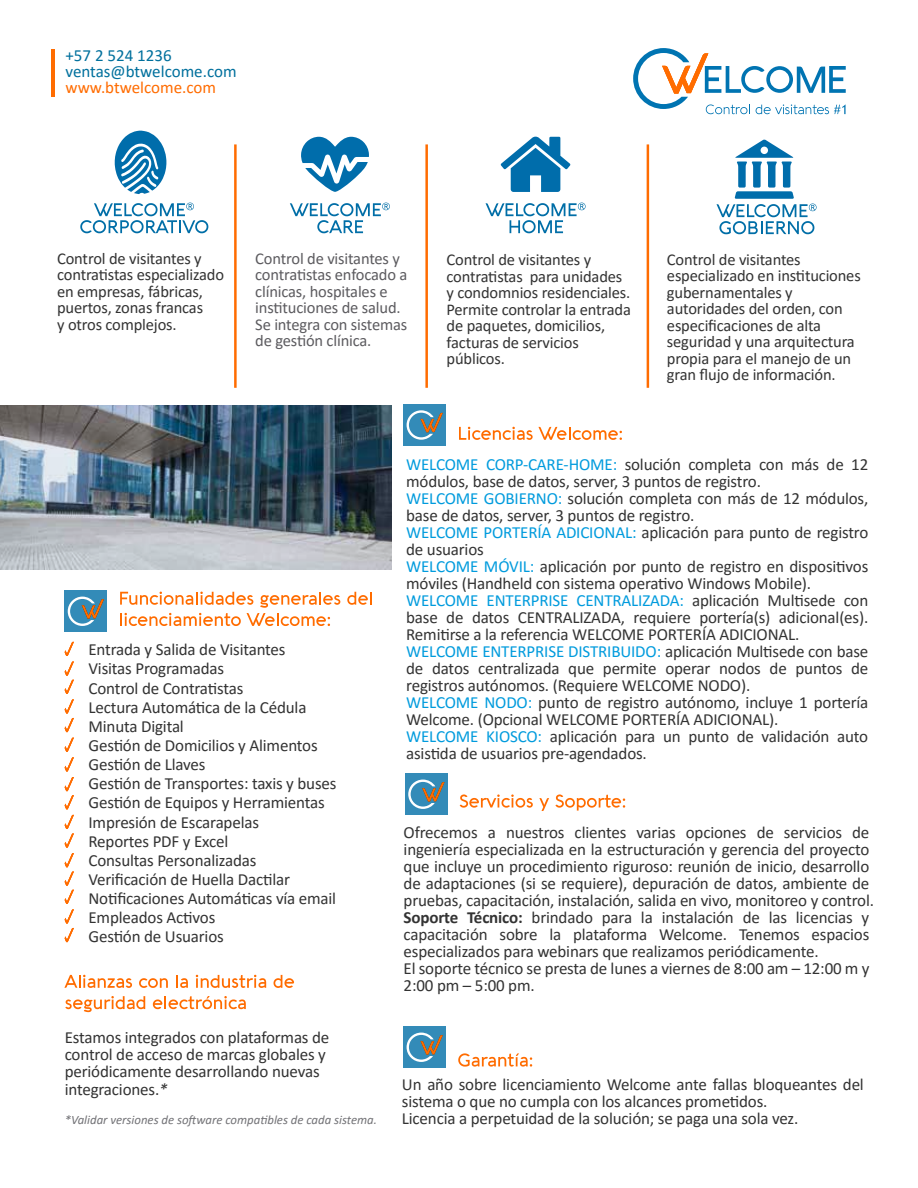
<style>
.page{position:relative;width:918px;height:1188px;background:#fff}
.page>*{position:absolute;margin:0;border:0;box-sizing:border-box;transform-origin:0 0}
.t1{font:16.95px/17px "Calibri";letter-spacing:-.01em;color:#333}
.t2{font:16.95px/16.2px "Calibri";color:#00709d}
.t3{font:16.95px "Calibri";color:#ff6c00}
.t4{font:16.5px/16.5px "Calibri";letter-spacing:-.01em;color:#333}
.t5{font:16.5px/16.5px "Calibri";letter-spacing:-.01em;color:#5c5b5f}
.t6{font:italic 12.75px "Calibri";color:#727276}
.s1{font-style:italic}
.s2{color:#009bdd}
.s3{font-weight:700}
</style>
<div class="page">
<img style="left:0;top:406px;width:392px;height:164px">
<svg style="left:80px;top:203px;width:128px;height:30px"></svg>
<svg style="left:290px;top:203px;width:100px;height:30px"></svg>
<svg style="left:486px;top:203px;width:100px;height:30px"></svg>
<svg style="left:64px;top:975px;width:68px;height:13px"></svg>
<svg style="left:139px;top:978px;width:29px;height:10px"></svg>
<svg style="left:176px;top:975px;width:12px;height:13px"></svg>
<svg style="left:196px;top:975px;width:70px;height:13px"></svg>
<svg style="left:274px;top:975px;width:20px;height:13px"></svg>
<svg style="left:65px;top:996px;width:80px;height:16px"></svg>
<svg style="left:153px;top:996px;width:93px;height:13px"></svg>
<svg style="left:458px;top:1053px;width:74px;height:14px"></svg>
<svg style="left:347px;top:592px;width:25px;height:13px"></svg>
<svg style="left:120px;top:592px;width:220px;height:34px"></svg>
<svg style="left:460px;top:794px;width:73px;height:14px"></svg>
<svg style="left:539px;top:798px;width:10px;height:13px"></svg>
<svg style="left:555px;top:794px;width:70px;height:17px"></svg>
<div style="left:65px;top:590px;width:42px;height:41px;background:#338bb8"></div>
<svg style="left:68px;top:597px;width:36px;height:29px"></svg>
<div style="left:234px;top:144px;width:3px;height:244px;border:2px solid #ff6c00"></div>
<div style="left:425px;top:144px;width:3px;height:244px;border:2px solid #ff6c00"></div>
<div style="left:647px;top:144px;width:2px;height:244px;border:2px solid #ff6c00"></div>
<svg style="left:65px;top:642px;width:9px;height:14px"></svg>
<svg style="left:65px;top:662px;width:9px;height:70px"></svg>
<svg style="left:65px;top:738px;width:9px;height:33px"></svg>
<svg style="left:65px;top:777px;width:9px;height:32px"></svg>
<svg style="left:65px;top:815px;width:9px;height:127px"></svg>
<svg style="left:459px;top:427px;width:163px;height:13px"></svg>
<div style="left:404px;top:404px;width:42px;height:41px;background:#338bb8"></div>
<svg style="left:407px;top:410px;width:36px;height:30px"></svg>
<div style="left:405px;top:773px;width:42px;height:41px;background:#338bb8"></div>
<svg style="left:408px;top:780px;width:37px;height:29px"></svg>
<div style="left:404px;top:1026px;width:42px;height:41px;background:#338bb8"></div>
<svg style="left:407px;top:1033px;width:36px;height:29px"></svg>
<svg style="left:115px;top:131px;width:51px;height:63px"></svg>
<svg style="left:501px;top:137px;width:69px;height:55px"></svg>
<hr style="left:51px;top:49px;width:4px;height:47px;background:#ff6c00">
<svg style="left:301px;top:137px;width:68px;height:55px"></svg>
<svg style="left:717px;top:140px;width:100px;height:94px"></svg>
<svg style="left:633px;top:48px;width:213px;height:66px"></svg>
<p class="t2" style="left:65px;top:47px;width:173px">+57 2 524 1236 ventas@btwelcome.com</p>
<p class="t3" style="left:65px;top:76px;width:152px">www.btwelcome.com</p>
<p class="t4" style="left:57px;top:250px;width:168px">Control de visitantes y contratistas especializado en empresas, fábricas, puertos, zonas francas<br>y otros complejos.</p>
<p class="t4" style="left:447px;top:251px;width:186px">Control de visitantes y contratistas para unidades y condomnios residenciales.<br>Permite controlar la entrada de paquetes, domicilios, facturas de servicios públicos.</p>
<p class="t4" style="left:667px;top:251px;width:195px">Control de visitantes especializado en instituciones gubernamentales y autoridades del orden, con especificaciones de alta seguridad y una arquitectura propia para el manejo de un gran flujo de información.</p>
<p class="t5" style="left:255px;top:250px;width:154px">Control de visitantes y contratistas enfocado a clínicas, hospitales e instituciones de salud.<br>Se integra con sistemas de gestión clínica.</p>
<p class="t1" style="left:89px;top:640px;width:249px;line-height:19.2px">Entrada y Salida de Visitantes<br>Visitas Programadas<br>Control de Contratistas<br>Lectura Automática de la Cédula<br>Minuta Digital<br>Gestión de Domicilios y Alimentos<br>Gestión de Llaves<br>Gestión de Transportes: taxis y buses<br>Gestión de Equipos y Herramientas<br>Impresión de Escarapelas<br>Reportes PDF y Excel<br>Consultas Personalizadas<br>Verificación de Huella Dactilar<br>Notificaciones Automáticas vía email<br>Empleados Activos<br>Gestión de Usuarios</p>
<p class="t1" style="left:65px;top:1028px;width:266px;line-height:17.4px">Estamos integrados con plataformas de control de acceso de marcas globales y periódicamente desarrollando nuevas integraciones.<span class="s1">*</span></p>
<p class="t6" style="left:65px;top:1111px;width:314px">*Validar versiones de software compatibles de cada sistema.</p>
<p class="t1" style="left:406px;top:455px;width:464px"><span class="s2">WELCOME CORP-CARE-HOME:</span> solución completa con más de 12 módulos, base de datos, server, 3 puntos de registro.<br><span class="s2">WELCOME GOBIERNO:</span> solución completa con más de 12 módulos, base de datos, server, 3 puntos de registro.<br><span class="s2">WELCOME PORTERÍA ADICIONAL:</span> aplicación para punto de registro de usuarios<br><span class="s2">WELCOME MÓVIL:</span> aplicación por punto de registro en dispositivos móviles (Handheld con sistema operativo Windows Mobile).<br><span class="s2">WELCOME ENTERPRISE CENTRALIZADA:</span> aplicación Multisede con base de datos CENTRALIZADA, requiere portería(s) adicional(es).<br>Remitirse a la referencia WELCOME PORTERÍA ADICIONAL.<br><span class="s2">WELCOME ENTERPRISE DISTRIBUIDO:</span> aplicación Multisede con base de datos centralizada que permite operar nodos de puntos de registros autónomos. (Requiere WELCOME NODO).<br><span class="s2">WELCOME NODO:</span> punto de registro autónomo, incluye 1 portería Welcome. (Opcional WELCOME PORTERÍA ADICIONAL).<br><span class="s2">WELCOME KIOSCO:</span> aplicación para un punto de validación auto asistida de usuarios pre-agendados.</p>
<p class="t1" style="left:404px;top:823px;width:472px">Ofrecemos a nuestros clientes varias opciones de servicios de ingeniería especializada en la estructuración y gerencia del proyecto que incluye un procedimiento riguroso: reunión de inicio, desarrollo de adaptaciones (si se requiere), depuración de datos, ambiente de pruebas, capacitación, instalación, salida en vivo, monitoreo y control.<br><span class="s3">Soporte Técnico:</span> brindado para la instalación de las licencias y capacitación sobre la plataforma Welcome. Tenemos espacios especializados para webinars que realizamos periódicamente.<br>El soporte técnico se presta de lunes a viernes de 8:00 am – 12:00 m y 2:00 pm – 5:00 pm.</p>
<p class="t1" style="left:402px;top:1075px;width:463px">Un año sobre licenciamiento Welcome ante fallas bloqueantes del sistema o que no cumpla con los alcances prometidos.<br>Licencia a perpetuidad de la solución; se paga una sola vez.</p>
</div>
